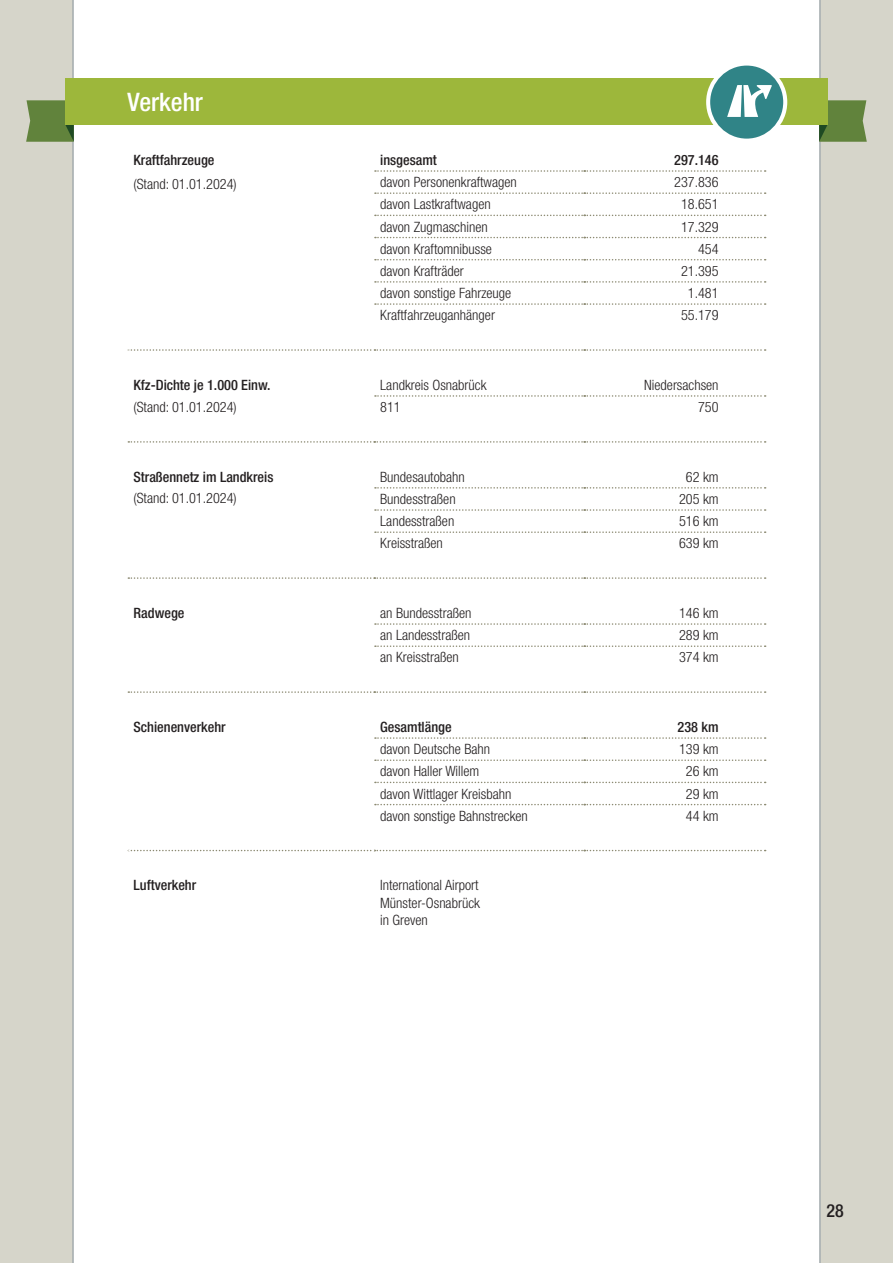
<style>
.page{position:relative;width:893px;height:1263px;background:#fff}
.page>*{position:absolute;margin:0;border:0;box-sizing:border-box;transform-origin:0 0}
.t1{font:500 condensed 25.5px "Helvetica Neue LT Std";color:#fff}
.t2{font:500 condensed 18px "Helvetica Neue LT Std";color:#231f20}
.t3{font:300 condensed 14.25px "Helvetica Neue LT Std";color:#231f20}
.t4{font:500 condensed 14.25px "Helvetica Neue LT Std";color:#231f20}
</style>
<div class="page">
<div style="left:0;top:0;width:72px;height:1263px;background:#d6d5ca"></div>
<div style="left:821px;top:0;width:72px;height:1263px;background:#d6d5ca"></div>
<hr style="left:72px;top:0;width:2px;height:1263px;background:#a4abae">
<hr style="left:819px;top:0;width:2px;height:1263px;background:#a4abae">
<svg style="left:26px;top:100px;width:48px;height:42px;background:#668644"></svg>
<svg style="left:819px;top:100px;width:48px;height:42px;background:#668644"></svg>
<div style="left:65px;top:79px;width:426px;height:46px;background:#9db73b"></div>
<div style="left:402px;top:79px;width:426px;height:46px;background:#9db73b"></div>
<div style="left:708px;top:64px;width:77px;height:77px;background:#308487;border-radius:50%"></div>
<div style="left:706px;top:62px;width:81px;height:81px;border:4px solid #fff;border-radius:50%"></div>
<svg style="left:375px;top:804px;width:391px;height:1px"></svg>
<svg style="left:375px;top:782px;width:391px;height:1px"></svg>
<svg style="left:375px;top:759px;width:391px;height:2px"></svg>
<svg style="left:375px;top:737px;width:391px;height:2px"></svg>
<svg style="left:128px;top:691px;width:638px;height:2px"></svg>
<svg style="left:375px;top:645px;width:391px;height:2px"></svg>
<svg style="left:375px;top:623px;width:391px;height:2px"></svg>
<svg style="left:128px;top:577px;width:638px;height:2px"></svg>
<svg style="left:375px;top:531px;width:391px;height:2px"></svg>
<svg style="left:375px;top:509px;width:391px;height:2px"></svg>
<svg style="left:375px;top:487px;width:391px;height:2px"></svg>
<svg style="left:128px;top:441px;width:638px;height:2px"></svg>
<svg style="left:375px;top:395px;width:391px;height:2px"></svg>
<svg style="left:375px;top:303px;width:391px;height:2px"></svg>
<svg style="left:375px;top:281px;width:391px;height:2px"></svg>
<svg style="left:375px;top:259px;width:391px;height:1px"></svg>
<svg style="left:375px;top:237px;width:391px;height:1px"></svg>
<svg style="left:375px;top:215px;width:391px;height:1px"></svg>
<svg style="left:375px;top:192px;width:391px;height:2px"></svg>
<svg style="left:375px;top:170px;width:391px;height:2px"></svg>
<svg style="left:727px;top:85px;width:45px;height:32px"></svg>
<svg style="left:128px;top:349px;width:638px;height:2px"></svg>
<svg style="left:128px;top:850px;width:638px;height:1px"></svg>
<h2 class="t1" style="left:128px;top:86px;width:77px">Verkehr</h2>
<p class="t4" style="left:134px;top:151px;width:82px">Kraftfahrzeuge</p>
<p class="t4" style="left:380px;top:151px;width:58px">insgesamt</p>
<p class="t4" style="left:674px;top:151px;width:46px">297.146</p>
<p class="t3" style="left:134px;top:175px;width:105px">(Stand: 01.01.2024)</p>
<p class="t3" style="left:380px;top:174px;width:138px">davon Personenkraftwagen</p>
<p class="t3" style="left:674px;top:174px;width:46px">237.836</p>
<p class="t3" style="left:380px;top:196px;width:112px">davon Lastkraftwagen</p>
<p class="t3" style="left:681px;top:196px;width:39px">18.651</p>
<p class="t3" style="left:380px;top:218px;width:109px">davon Zugmaschinen</p>
<p class="t3" style="left:681px;top:218px;width:39px">17.329</p>
<p class="t3" style="left:380px;top:240px;width:113px">davon Kraftomnibusse</p>
<p class="t3" style="left:698px;top:240px;width:22px">454</p>
<p class="t3" style="left:380px;top:263px;width:85px">davon Krafträder</p>
<p class="t3" style="left:681px;top:263px;width:39px">21.395</p>
<p class="t3" style="left:380px;top:285px;width:133px">davon sonstige Fahrzeuge</p>
<p class="t3" style="left:688px;top:285px;width:32px">1.481</p>
<p class="t3" style="left:380px;top:307px;width:116px">Kraftfahrzeuganhänger</p>
<p class="t3" style="left:681px;top:307px;width:39px">55.179</p>
<p class="t4" style="left:134px;top:376px;width:138px">Kfz-Dichte je 1.000 Einw.</p>
<p class="t3" style="left:380px;top:377px;width:108px">Landkreis Osnabrück</p>
<p class="t3" style="left:644px;top:377px;width:76px">Niedersachsen</p>
<p class="t3" style="left:134px;top:399px;width:105px">(Stand: 01.01.2024)</p>
<p class="t3" style="left:380px;top:399px;width:22px">811</p>
<p class="t3" style="left:698px;top:399px;width:22px">750</p>
<p class="t4" style="left:134px;top:468px;width:141px">Straßennetz im Landkreis</p>
<p class="t3" style="left:380px;top:468px;width:86px">Bundesautobahn</p>
<p class="t3" style="left:686px;top:468px;width:34px">62 km</p>
<p class="t3" style="left:134px;top:490px;width:105px">(Stand: 01.01.2024)</p>
<p class="t3" style="left:380px;top:491px;width:77px">Bundesstraßen</p>
<p class="t3" style="left:679px;top:491px;width:41px">205 km</p>
<p class="t3" style="left:380px;top:513px;width:76px">Landesstraßen</p>
<p class="t3" style="left:679px;top:513px;width:41px">516 km</p>
<p class="t3" style="left:380px;top:535px;width:64px">Kreisstraßen</p>
<p class="t3" style="left:679px;top:535px;width:41px">639 km</p>
<p class="t4" style="left:134px;top:604px;width:52px">Radwege</p>
<p class="t3" style="left:380px;top:605px;width:93px">an Bundesstraßen</p>
<p class="t3" style="left:679px;top:605px;width:41px">146 km</p>
<p class="t3" style="left:380px;top:627px;width:91px">an Landesstraßen</p>
<p class="t3" style="left:679px;top:627px;width:41px">289 km</p>
<p class="t3" style="left:380px;top:649px;width:80px">an Kreisstraßen</p>
<p class="t3" style="left:679px;top:649px;width:41px">374 km</p>
<p class="t4" style="left:134px;top:718px;width:94px">Schienenverkehr</p>
<p class="t4" style="left:380px;top:718px;width:73px">Gesamtlänge</p>
<p class="t4" style="left:677px;top:718px;width:43px">238 km</p>
<p class="t3" style="left:380px;top:741px;width:111px">davon Deutsche Bahn</p>
<p class="t3" style="left:679px;top:741px;width:41px">139 km</p>
<p class="t3" style="left:380px;top:763px;width:101px">davon Haller Willem</p>
<p class="t3" style="left:686px;top:763px;width:34px">26 km</p>
<p class="t3" style="left:380px;top:785px;width:133px">davon Wittlager Kreisbahn</p>
<p class="t3" style="left:686px;top:785px;width:34px">29 km</p>
<p class="t3" style="left:380px;top:807px;width:149px">davon sonstige Bahnstrecken</p>
<p class="t3" style="left:686px;top:807px;width:34px">44 km</p>
<p class="t4" style="left:134px;top:877px;width:64px">Luftverkehr</p>
<p class="t3" style="left:380px;top:877px;width:100px">International Airport</p>
<p class="t3" style="left:380px;top:894px;width:101px">Münster-Osnabrück</p>
<p class="t3" style="left:380px;top:911px;width:49px">in Greven</p>
<p class="t2" style="left:827px;top:1200px;width:19px">28</p>
</div>
